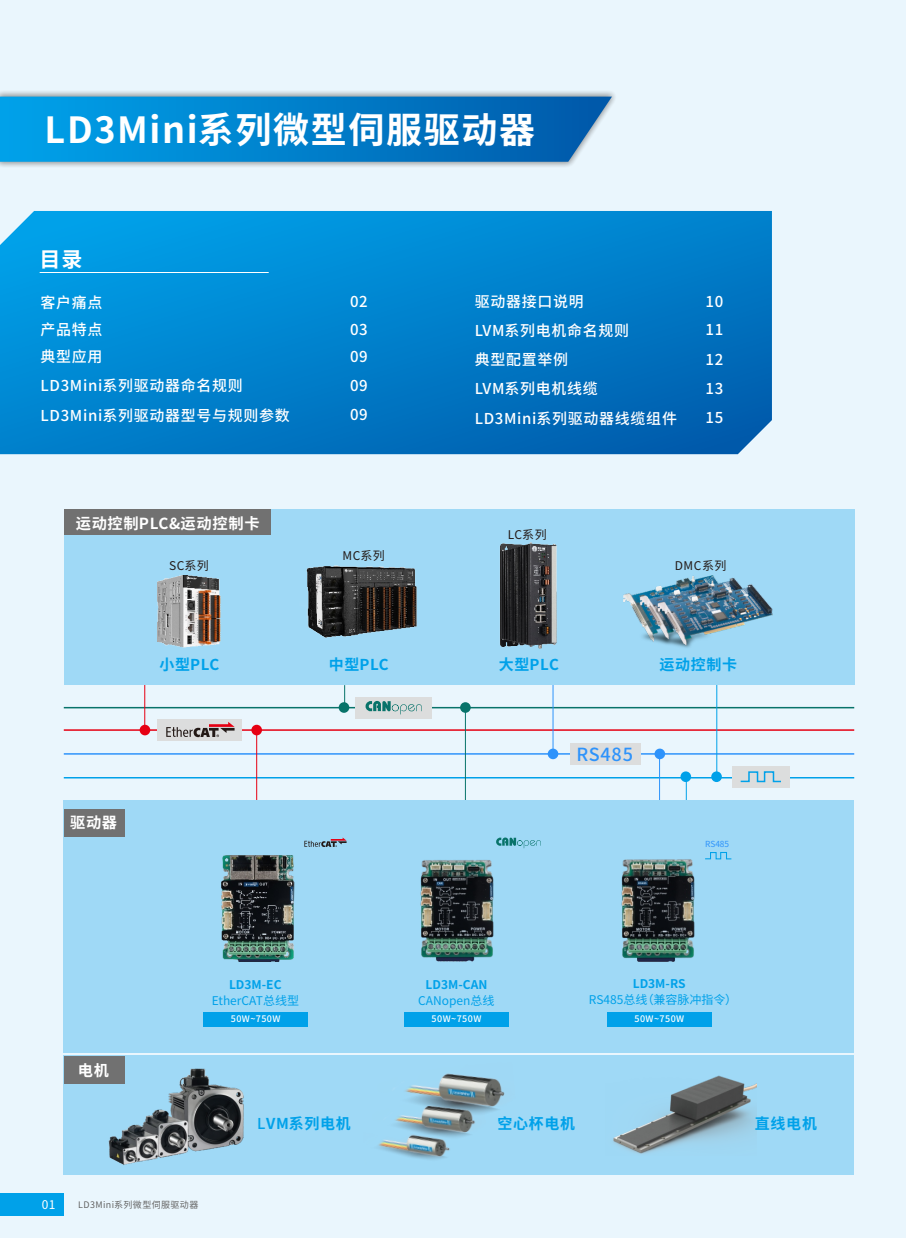
<style>
.page{position:relative;width:906px;height:1238px;background:#fff}
.page>*{position:absolute;margin:0;border:0;box-sizing:border-box;transform-origin:0 0}
.t1{font:700 36px "Source Han Sans CN";letter-spacing:.045em;color:#fff}
.t2{font:700 21px "Source Han Sans CN";color:#fff}
.t3{font:500 18px "Source Han Sans CN";letter-spacing:.045em;color:#2e93fb}
.t4{font:700 15.3px "Source Han Sans CN";letter-spacing:.045em;color:#fff}
.t5{font:500 15px/29.2px "Source Han Sans CN";letter-spacing:.045em;color:#fff}
.t6{font:700 15px "Source Han Sans CN";letter-spacing:.045em;color:#00a1e9}
.t7{font:500 15px/27.8px "Source Han Sans SC";letter-spacing:.045em;color:#fff;text-align:justify}
.t8{font:12px "Source Han Sans CN";color:#00a1e9}
.t9{font:700 12px "Source Han Sans CN";color:#00a1e9}
.t10{font:12px "Source Han Sans CN";letter-spacing:.045em;color:#231916}
.t11{font:12px "Source Han Sans CN";color:#fff}
.t12{font:500 9px "Source Han Sans CN";letter-spacing:.045em;color:#fff}
.t13{font:9px "Source Han Sans CN";letter-spacing:.045em;color:#595857}
.t14{font:8.4px "Source Han Sans CN";color:#2e93fb}
.s1{font-weight:500}
</style>
<div class="page">
<div style="left:0;top:0;width:906px;height:1237px;background:#eaf6fd"></div>
<div style="left:64px;top:1055px;width:790px;height:119px;background:#9fd9f6"></div>
<hr style="left:905px;top:0;width:1px;height:1237px;background:#eeefef">
<svg style="left:0;top:211px;width:772px;height:243px;background:#0181cc"></svg>
<hr style="left:40px;top:272px;width:229px;height:1px;background:#fff">
<div style="left:0;top:87px;width:622px;height:84px;background:#231916;opacity:.49"></div>
<svg style="left:0;top:97px;width:612px;height:65px;background:#0782cc"></svg>
<div style="left:0;top:1192px;width:64px;height:23px;background:#00a1e9"></div>
<hr style="left:64px;top:707px;width:790px;height:1px;background:#08736a">
<hr style="left:64px;top:729px;width:790px;height:1px;background:#e60013">
<hr style="left:64px;top:753px;width:790px;height:1px;background:#2e93fb">
<hr style="left:716px;top:633px;width:1px;height:143px;background:#00a1e9">
<div style="left:711px;top:771px;width:11px;height:11px;background:#00a1e9;border-radius:50%"></div>
<hr style="left:144px;top:633px;width:1px;height:97px;background:#e60013">
<div style="left:548px;top:748px;width:10px;height:11px;background:#2e93fb;border-radius:50%"></div>
<div style="left:569px;top:743px;width:71px;height:21px;background:#dcdddd"></div>
<div style="left:140px;top:724px;width:10px;height:11px;background:#e60013;border-radius:50%"></div>
<div style="left:64px;top:1055px;width:61px;height:28px;background:#717171"></div>
<hr style="left:64px;top:777px;width:790px;height:1px;background:#00a1e9">
<div style="left:732px;top:766px;width:57px;height:21px;background:#dcdddd"></div>
<svg style="left:740px;top:771px;width:41px;height:12px"></svg>
<hr style="left:552px;top:633px;width:1px;height:120px;background:#2e93fb">
<div style="left:157px;top:719px;width:84px;height:21px;background:#dcdddd"></div>
<div style="left:355px;top:697px;width:77px;height:21px;background:#dcdddd"></div>
<hr style="left:256px;top:730px;width:1px;height:244px;background:#e60013">
<div style="left:251px;top:724px;width:11px;height:11px;background:#e60013;border-radius:50%"></div>
<div style="left:680px;top:771px;width:11px;height:11px;background:#00a1e9;border-radius:50%"></div>
<hr style="left:465px;top:707px;width:1px;height:244px;background:#08736a">
<div style="left:654px;top:748px;width:11px;height:11px;background:#2e93fb;border-radius:50%"></div>
<hr style="left:659px;top:752px;width:1px;height:222px;background:#2e93fb">
<hr style="left:686px;top:781px;width:1px;height:193px;background:#00a1e9">
<svg style="left:365px;top:701px;width:57px;height:13px"></svg>
<div style="left:64px;top:799px;width:790px;height:253px;background:#9fd9f6"></div>
<div style="left:64px;top:808px;width:61px;height:28px;background:#717171"></div>
<div style="left:64px;top:510px;width:790px;height:175px;background:#9fd9f6"></div>
<img style="left:623px;top:576px;width:149px;height:72px">
<div style="left:64px;top:510px;width:206px;height:25px;background:#717171"></div>
<img style="left:306px;top:565px;width:111px;height:73px">
<img style="left:157px;top:575px;width:63px;height:73px">
<img style="left:500px;top:542px;width:57px;height:107px">
<div style="left:607px;top:1011px;width:104px;height:15px;background:#00a1e9"></div>
<svg style="left:705px;top:852px;width:27px;height:7px"></svg>
<svg style="left:304px;top:837px;width:42px;height:10px"></svg>
<svg style="left:166px;top:722px;width:68px;height:15px"></svg>
<div style="left:404px;top:1011px;width:104px;height:15px;background:#00a1e9"></div>
<div style="left:204px;top:1011px;width:104px;height:15px;background:#00a1e9"></div>
<div style="left:460px;top:702px;width:11px;height:10px;background:#08736a;border-radius:50%"></div>
<svg style="left:496px;top:837px;width:45px;height:11px"></svg>
<img style="left:76px;top:1052px;width:204px;height:123px">
<img style="left:376px;top:1052px;width:140px;height:60px">
<img style="left:376px;top:1091px;width:111px;height:31px">
<img style="left:374px;top:1122px;width:101px;height:39px">
<img style="left:613px;top:1075px;width:144px;height:79px">
<img style="left:221px;top:855px;width:74px;height:107px">
<img style="left:421px;top:860px;width:73px;height:102px">
<img style="left:622px;top:859px;width:73px;height:103px">
<div style="left:339px;top:702px;width:10px;height:10px;background:#08736a;border-radius:50%"></div>
<svg style="left:344px;top:685px;width:1px;height:17px"></svg>
<h1 class="t1" style="left:45px;top:111px;width:492px">LD3Mini系列微型伺服驱动器</h1>
<h2 class="t2" style="left:39px;top:248px;width:44px">⽬录</h2>
<p class="t5" style="left:41px;top:288px;width:64px;line-height:27.9px">客⼾痛点产品特点</p>
<p class="t7" style="left:350px;top:288px;width:19px">02<br>03<br>09<br>09</p>
<p class="t5" style="left:41px;top:342px;width:251px">典型应⽤<br>LD3Mini系列驱动器命名规则<br>LD3Mini系列驱动器型号与规则参数</p>
<p class="t7" style="left:350px;top:400px;width:19px">09</p>
<p class="t4" style="left:76px;top:515px;width:185px">运动控制PLC&amp;运动控制卡</p>
<p class="t10" style="left:169px;top:559px;width:41px">SC系列</p>
<p class="t10" style="left:342px;top:549px;width:44px">MC系列</p>
<p class="t5" style="left:475px;top:286px;width:204px">驱动器接⼝说明<br>LVM系列电机命名规则<br>典型配置举例<br>LVM系列电机线缆<br>LD3Mini系列驱动器线缆组件</p>
<p class="t7" style="left:705px;top:288px;width:19px">10<br>11</p>
<p class="t7" style="left:705px;top:345px;width:19px;line-height:29px">12<br>13<br>15</p>
<p class="t10" style="left:508px;top:528px;width:40px">LC系列</p>
<p class="t10" style="left:675px;top:559px;width:53px">DMC系列</p>
<p class="t6" style="left:159px;top:657px;width:61px">⼩型PLC</p>
<p class="t6" style="left:659px;top:657px;width:79px">运动控制卡</p>
<p class="t6" style="left:329px;top:657px;width:61px">中型PLC</p>
<p class="t6" style="left:499px;top:657px;width:61px">⼤型PLC</p>
<p class="t4" style="left:70px;top:814px;width:49px">驱动器</p>
<p class="t3" style="left:576px;top:744px;width:58px">RS485</p>
<p class="t14" style="left:705px;top:839px;width:26px">RS485</p>
<p class="t4" style="left:78px;top:1062px;width:33px">电机</p>
<p class="t9" style="left:229px;top:978px;width:54px">LD3M-EC</p>
<p class="t8" style="left:212px;top:994px;width:89px">EtherCAT总线型</p>
<p class="t9" style="left:425px;top:978px;width:63px">LD3M-CAN</p>
<p class="t8" style="left:418px;top:994px;width:78px">CANopen总线</p>
<p class="t9" style="left:633px;top:977px;width:54px">LD3M-RS</p>
<p class="t8" style="left:589px;top:993px;width:150px">RS485总线（兼容脉冲指令）</p>
<p class="t12" style="left:231px;top:1014px;width:51px">50W~750W</p>
<p class="t12" style="left:432px;top:1014px;width:51px">50W~750W</p>
<p class="t12" style="left:634px;top:1014px;width:51px">50W~750W</p>
<p class="t6" style="left:257px;top:1115px;width:95px"><span class="s1">L</span>VM系列电机</p>
<p class="t6" style="left:497px;top:1115px;width:79px">空⼼杯电机</p>
<p class="t6" style="left:755px;top:1115px;width:64px">直线电机</p>
<p class="t11" style="left:42px;top:1197px;width:15px">01</p>
<p class="t13" style="left:78px;top:1199px;width:122px">LD3Mini系列微型伺服驱动器</p>
</div>
